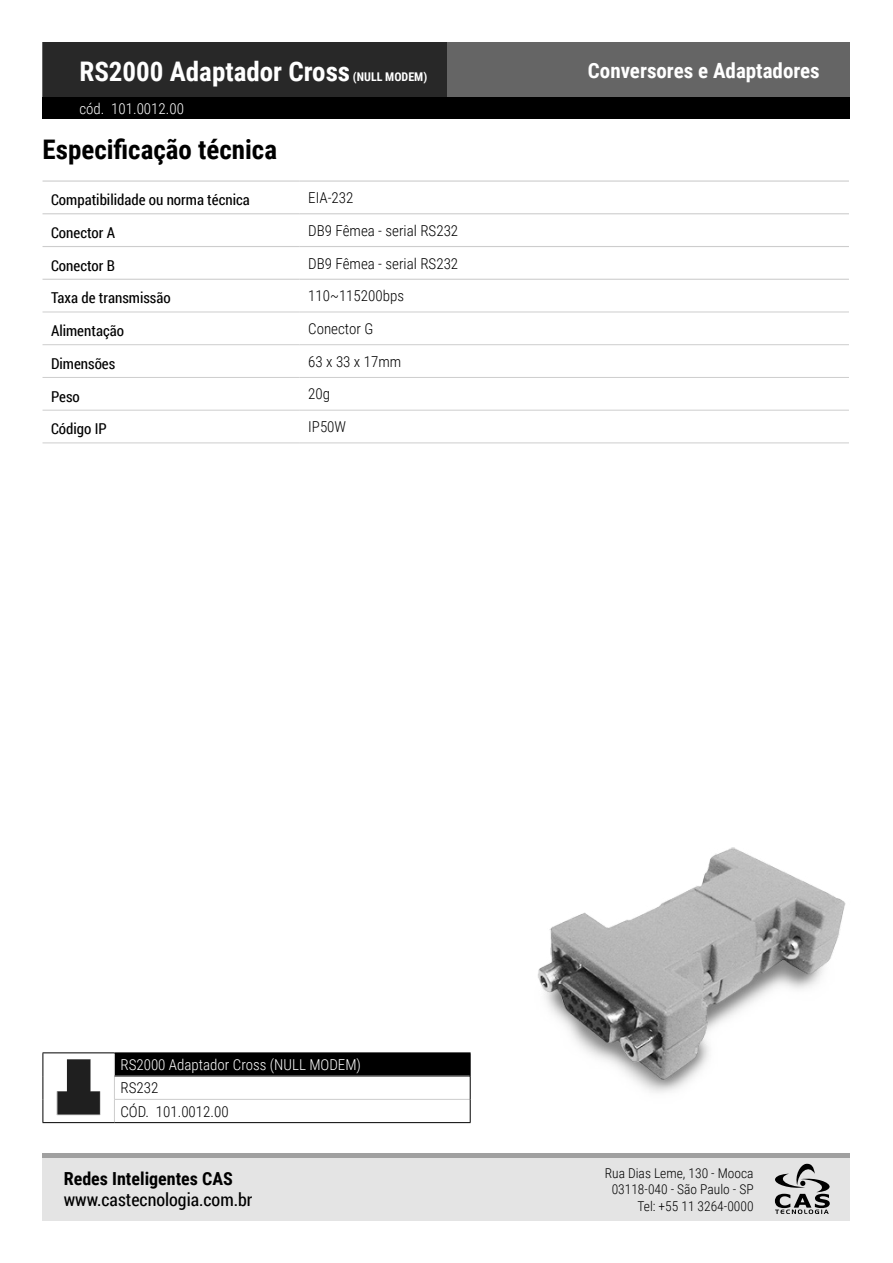
<style>
.page{position:relative;width:893px;height:1263px;background:#fff}
.page>*{position:absolute;margin:0;border:0;box-sizing:border-box;transform-origin:0 0}
.t1{font:700 27px "Roboto Condensed";color:#000}
.t2{font:700 27px "Roboto Condensed";color:#fff}
.t3{font:700 21px "Roboto Condensed";color:#fff}
.t4{font:18px "Roboto Condensed";color:#000}
.t5{font:700 18px "Roboto Condensed";color:#000}
.t6{font:300 15px/23.2px "Roboto Condensed";color:#000}
.t7{font:15px "Roboto Condensed";color:#000}
.t8{font:300 15px "Roboto Condensed";color:#fff}
.t9{font:300 13.5px/16.5px "Roboto Condensed";color:#000;text-align:right}
.t10{font:700 12px "Roboto Condensed";color:#fff}
</style>
<div class="page">
<div style="left:43px;top:43px;width:807px;height:76px;background:#656565"></div>
<div style="left:43px;top:98px;width:807px;height:21px;background:#000"></div>
<div style="left:43px;top:43px;width:403px;height:55px;background:#282828"></div>
<div style="left:43px;top:1157px;width:807px;height:63px;background:#e4e4e4"></div>
<svg style="left:774px;top:1163px;width:56px;height:51px"></svg>
<hr style="left:43px;top:1153px;width:807px;height:4px;background:#a0a0a0">
<hr style="left:43px;top:180px;width:257px;height:2px;background:#cdcdcd">
<hr style="left:300px;top:180px;width:549px;height:2px;background:#cdcdcd">
<hr style="left:43px;top:213px;width:257px;height:1px;background:#cdcdcd">
<hr style="left:300px;top:213px;width:549px;height:1px;background:#cdcdcd">
<hr style="left:43px;top:246px;width:257px;height:1px;background:#cdcdcd">
<hr style="left:300px;top:246px;width:549px;height:1px;background:#cdcdcd">
<hr style="left:43px;top:279px;width:257px;height:1px;background:#cdcdcd">
<hr style="left:300px;top:279px;width:549px;height:1px;background:#cdcdcd">
<hr style="left:43px;top:312px;width:257px;height:1px;background:#cdcdcd">
<hr style="left:300px;top:312px;width:549px;height:1px;background:#cdcdcd">
<hr style="left:43px;top:344px;width:257px;height:1px;background:#cdcdcd">
<hr style="left:300px;top:344px;width:549px;height:1px;background:#cdcdcd">
<hr style="left:43px;top:377px;width:257px;height:1px;background:#cdcdcd">
<hr style="left:300px;top:377px;width:549px;height:1px;background:#cdcdcd">
<hr style="left:43px;top:410px;width:257px;height:1px;background:#cdcdcd">
<hr style="left:300px;top:410px;width:549px;height:1px;background:#cdcdcd">
<hr style="left:43px;top:442px;width:257px;height:1px;background:#cdcdcd">
<hr style="left:300px;top:442px;width:549px;height:1px;background:#cdcdcd">
<div style="left:114px;top:1053px;width:356px;height:23px;background:#000"></div>
<hr style="left:114px;top:1076px;width:356px;height:1px;background:#cdcdcd">
<hr style="left:114px;top:1099px;width:356px;height:1px;background:#cdcdcd">
<svg style="left:114px;top:1053px;width:1px;height:69px"></svg>
<hr style="left:43px;top:1052px;width:71px;height:1px;background:#000">
<svg style="left:43px;top:1053px;width:1px;height:69px"></svg>
<hr style="left:43px;top:1122px;width:71px;height:1px;background:#000">
<hr style="left:114px;top:1052px;width:357px;height:1px;background:#000">
<svg style="left:470px;top:1053px;width:1px;height:69px"></svg>
<hr style="left:114px;top:1122px;width:357px;height:1px;background:#000">
<img style="left:56px;top:1059px;width:45px;height:57px">
<img style="left:538px;top:847px;width:308px;height:246px">
<h1 class="t2" style="left:79px;top:52px;width:272px">RS2000 Adaptador Cross</h1>
<p class="t10" style="left:353px;top:68px;width:76px">(NULL MODEM)</p>
<h2 class="t3" style="left:588px;top:56px;width:233px">Conversores e Adaptadores</h2>
<p class="t8" style="left:79px;top:98px;width:106px">cód. 101.0012.00</p>
<h1 class="t1" style="left:43px;top:130px;width:236px">Especificação técnica</h1>
<p class="t7" style="left:51px;top:190px;width:200px">Compatibilidade ou norma técnica</p>
<p class="t6" style="left:308px;top:186px;width:47px">EIA-232</p>
<p class="t7" style="left:51px;top:222px;width:66px">Conector A</p>
<p class="t6" style="left:308px;top:218px;width:152px">DB9 Fêmea - serial RS232</p>
<p class="t7" style="left:51px;top:255px;width:65px">Conector B</p>
<p class="t6" style="left:308px;top:251px;width:152px">DB9 Fêmea - serial RS232</p>
<p class="t7" style="left:51px;top:288px;width:121px">Taxa de transmissão</p>
<p class="t6" style="left:308px;top:284px;width:97px">110~115200bps</p>
<p class="t7" style="left:51px;top:320px;width:75px">Alimentação</p>
<p class="t6" style="left:308px;top:316px;width:67px">Conector G</p>
<p class="t7" style="left:51px;top:353px;width:66px">Dimensões</p>
<p class="t6" style="left:308px;top:349px;width:94px">63 x 33 x 17mm</p>
<p class="t7" style="left:51px;top:386px;width:30px">Peso</p>
<p class="t6" style="left:308px;top:382px;width:23px">20g</p>
<p class="t7" style="left:51px;top:419px;width:57px">Código IP</p>
<p class="t6" style="left:308px;top:415px;width:39px">IP50W</p>
<p class="t8" style="left:120px;top:1054px;width:242px">RS2000 Adaptador Cross (NULL MODEM)</p>
<p class="t6" style="left:120px;top:1076px;width:110px">RS232<br>CÓD. 101.0012.00</p>
<p class="t5" style="left:64px;top:1166px;width:171px">Redes Inteligentes CAS</p>
<p class="t4" style="left:64px;top:1187px;width:190px">www.castecnologia.com.br</p>
<p class="t9" style="left:605px;top:1164px;width:150px">Rua Dias Leme, 130 - Mooca<br>03118-040 - São Paulo - SP<br>Tel: +55 11 3264-0000</p>
</div>
